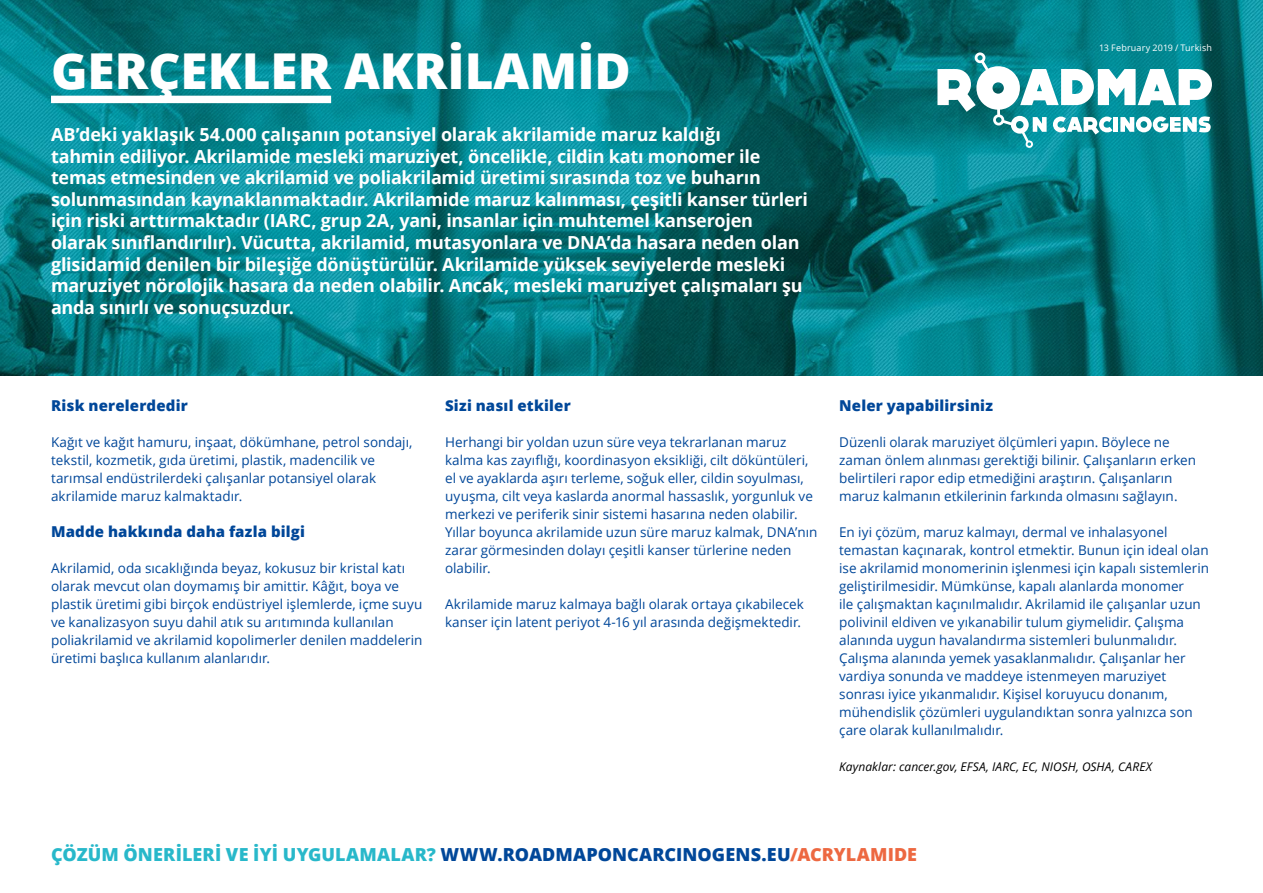
<style>
.page{position:relative;width:1263px;height:893px;background:#fff}
.page>*{position:absolute;margin:0;border:0;box-sizing:border-box;transform-origin:0 0}
.Titel_Cyrilisch{font:800 49.5px "Open Sans";color:#fff}
.Intro_wit{font:700 18px/21.6px "Open Sans";letter-spacing:-.015em;color:#fff}
.URL{font:800 18px "Open Sans";letter-spacing:.005em;color:#28b8ca}
.Kopje{font:800 15px "Open Sans";letter-spacing:.01em;color:#004799}
.t1{font:13.5px/18px "Open Sans";color:#004799}
.ref{font:italic 12px "Open Sans";letter-spacing:.01em;color:#000}
.t2{font:9px "Open Sans";letter-spacing:.015em;color:#fff}
.s1{color:#004799}
.s2{color:#ed6841}
</style>
<div class="page">
<img style="left:0;top:0;width:1263px;height:375px">
<div style="left:51px;top:96px;width:280px;height:7px;background:#fff"></div>
<svg style="left:937px;top:52px;width:275px;height:96px"></svg>
<p class="Titel_Cyrilisch" style="left:51px;top:33px;width:581px">GERÇEKLER AKRİLAMİD</p>
<p class="Intro_wit" style="left:51px;top:123px;width:758px">AB’deki yaklaşık 54.000 çalışanın potansiyel olarak akrilamide maruz kaldığı<br>tahmin ediliyor. Akrilamide mesleki maruziyet, öncelikle, cildin katı monomer ile temas etmesinden ve akrilamid ve poliakrilamid üretimi sırasında toz ve buharın solunmasından kaynaklanmaktadır. Akrilamide maruz kalınması, çeşitli kanser türleri için riski arttırmaktadır (IARC, grup 2A, yani, insanlar için muhtemel kanserojen olarak sınıflandırılır). Vücutta, akrilamid, mutasyonlara ve DNA’da hasara neden olan glisidamid denilen bir bileşiğe dönüştürülür. Akrilamide yüksek seviyelerde mesleki maruziyet nörolojik hasara da neden olabilir. Ancak, mesleki maruziyet çalışmaları şu anda sınırlı ve sonuçsuzdur.</p>
<p class="t2" style="left:1099px;top:42px;width:114px">13 February 2019 / Turkish</p>
<p class="Kopje" style="left:51px;top:394px;width:138px">Risk nerelerdedir</p>
<p class="t1" style="left:51px;top:433px;width:363px">Kağıt ve kağıt hamuru, inşaat, dökümhane, petrol sondajı, tekstil, kozmetik, gıda üretimi, plastik, madencilik ve tarımsal endüstrilerdeki çalışanlar potansiyel olarak akrilamide maruz kalmaktadır.</p>
<p class="Kopje" style="left:51px;top:520px;width:255px">Madde hakkında daha fazla bilgi</p>
<p class="t1" style="left:51px;top:559px;width:373px">Akrilamid, oda sıcaklığında beyaz, kokusuz bir kristal katı olarak mevcut olan doymamış bir amittir. Kâğıt, boya ve plastik üretimi gibi birçok endüstriyel işlemlerde, içme suyu ve kanalizasyon suyu dahil atık su arıtımında kullanılan poliakrilamid ve akrilamid kopolimerler denilen maddelerin üretimi başlıca kullanım alanlarıdır.</p>
<p class="Kopje" style="left:445px;top:394px;width:127px">Sizi nasıl etkiler</p>
<p class="t1" style="left:445px;top:433px;width:374px">Herhangi bir yoldan uzun süre veya tekrarlanan maruz kalma kas zayıflığı, koordinasyon eksikliği, cilt döküntüleri, el ve ayaklarda aşırı terleme, soğuk eller, cildin soyulması, uyuşma, cilt veya kaslarda anormal hassaslık, yorgunluk ve merkezi ve periferik sinir sistemi hasarına neden olabilir.<br>Yıllar boyunca akrilamide uzun süre maruz kalmak, DNA’nın zarar görmesinden dolayı çeşitli kanser türlerine neden olabilir.</p>
<p class="t1" style="left:445px;top:595px;width:360px">Akrilamide maruz kalmaya bağlı olarak ortaya çıkabilecek kanser için latent periyot 4-16 yıl arasında değişmektedir.</p>
<p class="Kopje" style="left:839px;top:394px;width:155px">Neler yapabilirsiniz</p>
<p class="t1" style="left:839px;top:433px;width:358px">Düzenli olarak maruziyet ölçümleri yapın. Böylece ne zaman önlem alınması gerektiği bilinir. Çalışanların erken belirtileri rapor edip etmediğini araştırın. Çalışanların maruz kalmanın etkilerinin farkında olmasını sağlayın.</p>
<p class="t1" style="left:839px;top:523px;width:371px">En iyi çözüm, maruz kalmayı, dermal ve inhalasyonel temastan kaçınarak, kontrol etmektir. Bunun için ideal olan ise akrilamid monomerinin işlenmesi için kapalı sistemlerin geliştirilmesidir. Mümkünse, kapalı alanlarda monomer<br>ile çalışmaktan kaçınılmalıdır. Akrilamid ile çalışanlar uzun polivinil eldiven ve yıkanabilir tulum giymelidir. Çalışma alanında uygun havalandırma sistemleri bulunmalıdır.<br>Çalışma alanında yemek yasaklanmalıdır. Çalışanlar her vardiya sonunda ve maddeye istenmeyen maruziyet sonrası iyice yıkanmalıdır. Kişisel koruyucu donanım, mühendislik çözümleri uygulandıktan sonra yalnızca son çare olarak kullanılmalıdır.</p>
<p class="ref" style="left:839px;top:758px;width:314px">Kaynaklar: cancer.gov, EFSA, IARC, EC, NIOSH, OSHA, CAREX</p>
<p class="URL" style="left:51px;top:841px;width:868px">ÇÖZÜM ÖNERİLERİ VE İYİ UYGULAMALAR? <span class="s1">WWW.ROADMAPONCARCINOGENS.EU</span><span class="s2">/ACRYLAMIDE</span></p>
</div>
